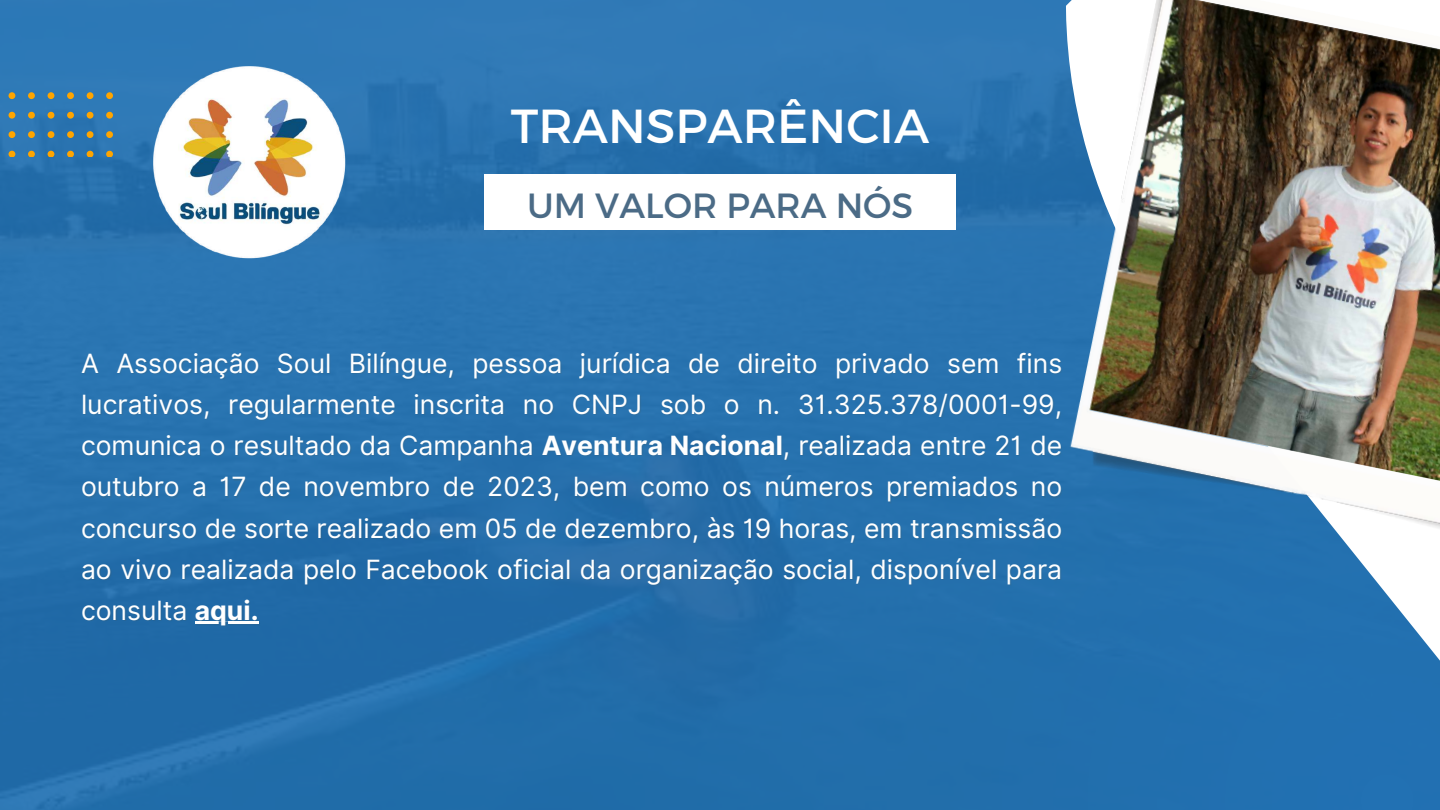
<style>
.page{position:relative;width:1440px;height:810px;background:#fff}
.page>*{position:absolute;margin:0;border:0;box-sizing:border-box;transform-origin:0 0}
.t1{font:47.7px "Montserrat";color:#fff}
.t2{font:34.9px "Montserrat";color:#4b6b86}
.t3{font:26.5px/41.2px "Inter";color:#fff;text-align:justify}
.s1{font-weight:700}
.s2{font-weight:700;color:rgb(125 75 0/.09)}
</style>
<div class="page">
<img style="left:0;top:0;width:912px;height:810px">
<div style="left:484px;top:174px;width:472px;height:56px;background:#fff"></div>
<div style="left:9px;top:92px;width:6px;height:7px;background:#ffa500;border-radius:50%"></div>
<div style="left:28px;top:92px;width:7px;height:7px;background:#ffa500;border-radius:50%"></div>
<div style="left:48px;top:92px;width:6px;height:7px;background:#ffa500;border-radius:50%"></div>
<div style="left:67px;top:92px;width:7px;height:7px;background:#ffa500;border-radius:50%"></div>
<div style="left:87px;top:92px;width:6px;height:7px;background:#ffa500;border-radius:50%"></div>
<div style="left:106px;top:92px;width:7px;height:7px;background:#ffa500;border-radius:50%"></div>
<div style="left:9px;top:112px;width:6px;height:7px;background:#ffa500;border-radius:50%"></div>
<div style="left:28px;top:112px;width:7px;height:7px;background:#ffa500;border-radius:50%"></div>
<div style="left:48px;top:112px;width:6px;height:7px;background:#ffa500;border-radius:50%"></div>
<div style="left:67px;top:112px;width:7px;height:7px;background:#ffa500;border-radius:50%"></div>
<div style="left:87px;top:112px;width:6px;height:7px;background:#ffa500;border-radius:50%"></div>
<div style="left:106px;top:112px;width:7px;height:7px;background:#ffa500;border-radius:50%"></div>
<div style="left:9px;top:131px;width:6px;height:7px;background:#ffa500;border-radius:50%"></div>
<div style="left:28px;top:131px;width:7px;height:7px;background:#ffa500;border-radius:50%"></div>
<div style="left:48px;top:131px;width:6px;height:7px;background:#ffa500;border-radius:50%"></div>
<div style="left:67px;top:131px;width:7px;height:7px;background:#ffa500;border-radius:50%"></div>
<div style="left:87px;top:131px;width:6px;height:7px;background:#ffa500;border-radius:50%"></div>
<div style="left:106px;top:131px;width:7px;height:7px;background:#ffa500;border-radius:50%"></div>
<svg style="left:9px;top:151px;width:6px;height:6px"></svg>
<svg style="left:28px;top:151px;width:7px;height:6px"></svg>
<svg style="left:48px;top:151px;width:6px;height:6px"></svg>
<svg style="left:67px;top:151px;width:7px;height:6px"></svg>
<svg style="left:87px;top:151px;width:6px;height:6px"></svg>
<svg style="left:106px;top:151px;width:7px;height:6px"></svg>
<div style="left:912px;top:694px;width:528px;height:116px;background:#226fae"></div>
<svg style="left:907px;top:0;width:533px;height:694px;background:#2e77b2"></svg>
<img style="left:1062px;top:0;width:378px;height:571px">
<img style="left:140px;top:53px;width:218px;height:218px">
<hr style="left:195px;top:622px;width:64px;height:2px;background:#fff">
<h1 class="t1" style="left:511px;top:95px;width:420px">TRANSPARÊNCIA</h1>
<h2 class="t2" style="left:527px;top:183px;width:388px">UM VALOR PARA NÓS</h2>
<p class="t3" style="left:81px;top:342px;width:983px">A Associação Soul Bilíngue, pessoa jurídica de direito privado sem fins lucrativos, regularmente inscrita no CNPJ sob o n. 31.325.378/0001-99, comunica o resultado da Campanha <span class="s1">Aventura Nacional</span>, realizada entre 21 de outubro a 17 de novembro de 2023, bem como os números premiados no concurso de sorte realizado em 05 de dezembro, às 19 horas, em transmissão ao vivo realizada pelo Facebook oficial da organização social, disponível para consulta <span class="s2">aqui.</span></p>
</div>
